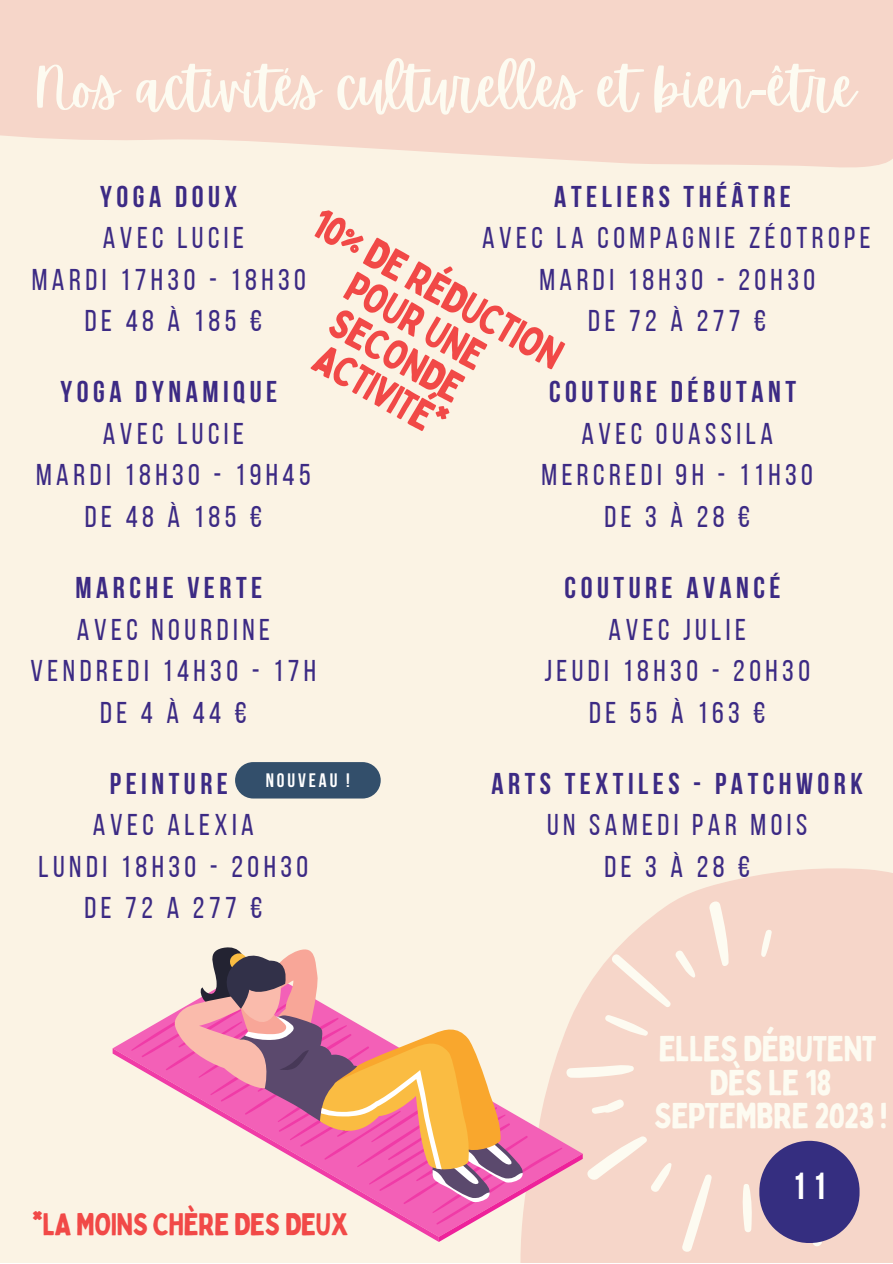
<style>
.page{position:relative;width:893px;height:1264px;background:#fff}
.page>*{position:absolute;margin:0;border:0;box-sizing:border-box;transform-origin:0 0}
.t1{font:56.1px "Apricots";color:#fdfbf1}
.t2{font:41.25px/38.8px "Bobby Jones";color:#f14947;text-align:center}
.t3{font:700 37.5px "Bebas Neue";color:#fff}
.t4{font:35.4px/33.3px "Bobby Jones";letter-spacing:-.025em;color:#fdfbf1;text-align:center}
.t5{font:30.75px "Bobby Jones";letter-spacing:-.025em;color:#f14947}
.t6{font:30px "Bebas Neue";letter-spacing:.15em;color:#3c2a84}
.t7{font:700 30px "Bebas Neue";letter-spacing:.15em;color:#3c2a84}
.t8{font:700 19.35px "Bebas Neue";letter-spacing:.15em;color:#fff}
.s1{font-family:"Noto Sans"}
</style>
<div class="page">
<div style="left:0;top:0;width:892px;height:1262px;background:#fbf3e4"></div>
<svg style="left:520px;top:868px;width:372px;height:394px;fill:#f6d6c9"></svg>
<svg style="left:0;top:0;width:892px;height:168px;background:#f6d8cb"></svg>
<div style="left:235px;top:762px;width:145px;height:36px;background:#334f6b;border-radius:18px"></div>
<svg style="left:131px;top:894px;width:728px;height:360px"></svg>
<p class="t1" style="left:34px;top:55px;width:823px">Nos activités culturelles et bien<span class="s1">-</span>être</p>
<p class="t7" style="left:554px;top:184px;width:238px">ATELIERS THÉÂTRE</p>
<p class="t6" style="left:482px;top:226px;width:390px">AVEC LA COMPAGNIE ZÉOTROPE</p>
<p class="t6" style="left:539px;top:267px;width:277px">MARDI 18H30 - 20H30</p>
<p class="t6" style="left:588px;top:309px;width:179px">DE 72 À 277 €</p>
<p class="t7" style="left:100px;top:184px;width:139px">YOGA DOUX</p>
<p class="t6" style="left:103px;top:226px;width:143px">AVEC LUCIE</p>
<p class="t6" style="left:32px;top:267px;width:276px">MARDI 17H30 - 18H30</p>
<p class="t6" style="left:85px;top:309px;width:178px">DE 48 À 185 €</p>
<p class="t2" style="left:324px;top:203px;width:282px;rotate:29deg">10% DE RÉDUCTION<br>POUR UNE</p>
<p class="t2" style="left:342px;top:301px;width:148px;rotate:29deg">SECONDE</p>
<p class="t2" style="left:326px;top:337px;width:147px;rotate:29deg">ACTIVITÉ*</p>
<p class="t7" style="left:549px;top:380px;width:248px">COUTURE DÉBUTANT</p>
<p class="t6" style="left:581px;top:421px;width:193px">AVEC OUASSILA</p>
<p class="t6" style="left:541px;top:463px;width:273px">MERCREDI 9H - 11H30</p>
<p class="t6" style="left:604px;top:504px;width:147px">DE3À28€</p>
<p class="t7" style="left:60px;top:380px;width:218px">YOGA DYNAMIQUE</p>
<p class="t6" style="left:103px;top:421px;width:143px">AVEC LUCIE</p>
<p class="t6" style="left:36px;top:463px;width:276px">MARDI 18H30 - 19H45</p>
<p class="t6" style="left:85px;top:504px;width:178px">DE 48 À 185 €</p>
<p class="t7" style="left:75px;top:575px;width:188px">MARCHE VERTE</p>
<p class="t6" style="left:77px;top:617px;width:194px">AVEC NOURDINE</p>
<p class="t6" style="left:31px;top:658px;width:287px">VENDREDI 14H30 - 17H</p>
<p class="t6" style="left:100px;top:700px;width:148px">DE4À44€</p>
<p class="t7" style="left:110px;top:771px;width:120px">PEINTURE</p>
<p class="t6" style="left:93px;top:812px;width:162px">AVEC ALEXIA</p>
<p class="t6" style="left:39px;top:854px;width:271px">LUNDI 18H30 - 20H30</p>
<p class="t6" style="left:84px;top:895px;width:179px">DE 72 A 277 €</p>
<p class="t8" style="left:266px;top:772px;width:86px">NOUVEAU !</p>
<p class="t5" style="left:32px;top:1204px;width:318px">*LA MOINS CHÈRE DES DEUX</p>
<p class="t7" style="left:564px;top:575px;width:217px">COUTURE AVANCÉ</p>
<p class="t6" style="left:608px;top:617px;width:139px">AVEC JULIE</p>
<p class="t6" style="left:544px;top:658px;width:267px">JEUDI 18H30 - 20H30</p>
<p class="t6" style="left:589px;top:700px;width:178px">DE 55 À 163 €</p>
<p class="t7" style="left:491px;top:771px;width:373px">ARTS TEXTILES - PATCHWORK</p>
<p class="t6" style="left:547px;top:812px;width:261px">UN SAMEDI PAR MOIS</p>
<p class="t6" style="left:604px;top:854px;width:147px">DE3À28€</p>
<p class="t4" style="left:658px;top:1031px;width:220px">ELLES DÉBUTENT</p>
<p class="t4" style="left:653px;top:1064px;width:235px">DÈS LE 18<br>SEPTEMBRE 2023 !</p>
<p class="t3" style="left:791px;top:1171px;width:37px">11</p>
</div>
